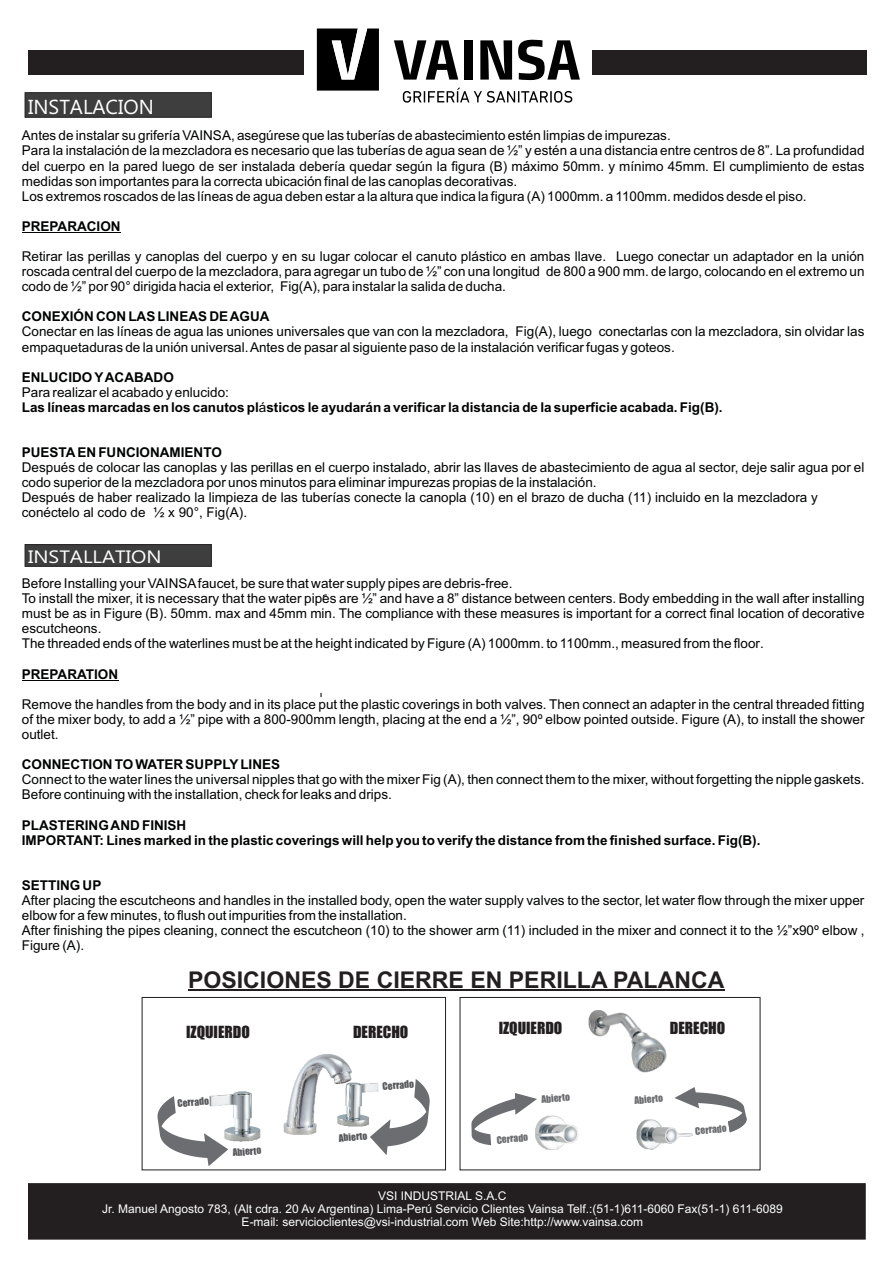
<style>
.page{position:relative;width:893px;height:1263px;background:#fff}
.page>*{position:absolute;margin:0;border:0;box-sizing:border-box;transform-origin:0 0}
.t1{font:700 23.1px "Arial";color:#231f20}
.t2{font:20.25px "Ebrima";color:#fff}
.t3{font:17.85px "Ebrima";color:#fff;scale:1.13 1}
.t4{font:15.45px "Impact";color:#231f20}
.t5{font:13.5px/15.1px "Arial";color:#010202}
.t6{font:700 13.5px/15.1px "Arial";color:#010202}
.t7{font:12px/13.4px "Arial";color:#fff;text-align:center}
.t8{font:9.45px "Impact";color:#57585a}
.t9{font:9.45px "Impact";color:#6c6d70}
.s1{font-weight:400}
</style>
<div class="page">
<svg style="left:25px;top:544px;width:187px;height:23px;background:#3c3c3d"></svg>
<hr style="left:22px;top:680px;width:96px;height:1px;background:#010202">
<div style="left:25px;top:92px;width:187px;height:26px;background:#3e3e3f"></div>
<hr style="left:22px;top:232px;width:99px;height:1px;background:#010202">
<div style="left:460px;top:997px;width:300px;height:173px;border:1px solid #231f20"></div>
<div style="left:142px;top:997px;width:304px;height:173px;border:1px solid #231f20"></div>
<img style="left:210px;top:1055px;width:160px;height:86px">
<svg style="left:692px;top:1087px;width:55px;height:45px"></svg>
<svg style="left:471px;top:1093px;width:64px;height:52px"></svg>
<svg style="left:370px;top:1079px;width:60px;height:76px"></svg>
<svg style="left:157px;top:1096px;width:71px;height:70px"></svg>
<img style="left:535px;top:1011px;width:157px;height:138px">
<hr style="left:188px;top:990px;width:536px;height:1px;background:#231f20">
<div style="left:28px;top:50px;width:839px;height:25px;background:#231f20"></div>
<div style="left:304px;top:14px;width:287px;height:73px;background:#fff"></div>
<svg style="left:317px;top:29px;width:62px;height:62px"></svg>
<svg style="left:394px;top:40px;width:64px;height:40px"></svg>
<div style="left:464px;top:40px;width:8px;height:40px;background:#000"></div>
<svg style="left:518px;top:40px;width:62px;height:40px"></svg>
<svg style="left:480px;top:40px;width:32px;height:40px"></svg>
<svg style="left:403px;top:88px;width:169px;height:15px"></svg>
<div style="left:28px;top:1183px;width:837px;height:56px;background:#231f20"></div>
<h2 class="t2" style="left:28px;top:99px;width:127px">INSTALACION</h2>
<p class="t5" style="left:22px;top:129px;width:844px">Antes de instalar su grifería VAINSA, asegúrese que las tuberías de abastecimiento estén limpias de impurezas.<br>Para la instalación de la mezcladora es necesario que las tuberías de agua sean de ½” y estén a una distancia entre centros de 8”. La profundidad del cuerpo en la pared luego de ser instalada debería quedar según la figura (B) máximo 50mm. y mínimo 45mm. El cumplimiento de estas medidas son importantes para la correcta ubicación final de las canoplas decorativas.<br>Los extremos roscados de las líneas de agua deben estar a la altura que indica la figura (A) 1000mm. a 1100mm. medidos desde el piso.</p>
<p class="t6" style="left:22px;top:220px;width:100px">PREPARACION</p>
<p class="t5" style="left:22px;top:250px;width:844px;text-align:justify">Retirar las perillas y canoplas del cuerpo y en su lugar colocar el canuto plástico en ambas llave. Luego conectar un adaptador en la unión roscada central del cuerpo de la mezcladora, para agregar un tubo de ½” con una longitud de 800 a 900 mm. de largo, colocando en el extremo un codo de ½” por 90° dirigida hacia el exterior, Fig(A), para instalar la salida de ducha.</p>
<p class="t6" style="left:22px;top:310px;width:249px">CONEXIÓN CON LAS LINEAS DE AGUA</p>
<p class="t5" style="left:22px;top:325px;width:844px">Conectar en las líneas de agua las uniones universales que van con la mezcladora, Fig(A), luego conectarlas con la mezcladora, sin olvidar las empaquetaduras de la unión universal. Antes de pasar al siguiente paso de la instalación verificar fugas y goteos.</p>
<p class="t6" style="left:22px;top:371px;width:154px">ENLUCIDO YACABADO</p>
<p class="t6" style="left:22px;top:386px;width:702px"><span class="s1">Para realizar el acabado y enlucido:<br></span>Las líneas marcadas en los canutos pl<span class="s1">á</span>sticos le ayudarán a verificar la distancia de la superficie acabada. Fig(B).</p>
<p class="t6" style="left:22px;top:446px;width:202px">PUESTAEN FUNCIONAMIENTO</p>
<p class="t5" style="left:22px;top:461px;width:844px">Después de colocar las canoplas y las perillas en el cuerpo instalado, abrir las llaves de abastecimiento de agua al sector, deje salir agua por el codo superior de la mezcladora por unos minutos para eliminar impurezas propias de la instalación.<br>Después de haber realizado la limpieza de las tuberías conecte la canopla (10) en el brazo de ducha (11) incluido en la mezcladora y conéctelo al codo de ½ x 90°, Fig(A).</p>
<h3 class="t3" style="left:28px;top:550px;width:120px">INSTALLATION</h3>
<p class="t5" style="left:22px;top:577px;width:844px">Before Installing your VAINSAfaucet, be sure that water supply pipes are debris-free.<br>To install the mixer, it is necessary that the water pipes are ½” and have a 8” distance between centers. Body embedding in the wall after installing must be as in Figure (B). 50mm. max and 45mm min. The compliance with these measures is important for a correct final location of decorative escutcheons.<br>The threaded ends of the waterlines must be at the height indicated by Figure (A) 1000mm. to 1100mm., measured from the floor.</p>
<p class="t6" style="left:22px;top:668px;width:98px">PREPARATION</p>
<p class="t5" style="left:22px;top:698px;width:844px;text-align:justify">Remove the handles from the body and in its place put the plastic coverings in both valves. Then connect an adapter in the central threaded fitting of the mixer body, to add a ½” pipe with a 800-900mm length, placing at the end a ½”, 90º elbow pointed outside. Figure (A), to install the shower outlet.</p>
<p class="t6" style="left:22px;top:758px;width:260px">CONNECTION TO WATER SUPPLYLINES</p>
<p class="t5" style="left:22px;top:773px;width:844px">Connect to the water lines the universal nipples that go with the mixer Fig (A), then connect them to the mixer, without forgetting the nipple gaskets.<br>Before continuing with the installation, check for leaks and drips.</p>
<p class="t6" style="left:22px;top:818px;width:740px">PLASTERING AND FINISH<br>IMPORTANT: Lines marked in the plastic coverings will help you to verify the distance from the finished surface. Fig(B).</p>
<p class="t6" style="left:22px;top:879px;width:81px">SETTING UP</p>
<p class="t5" style="left:22px;top:894px;width:844px">After placing the escutcheons and handles in the installed body, open the water supply valves to the sector, let water flow through the mixer upper elbow for a few minutes, to flush out impurities from the installation.<br>After finishing the pipes cleaning, connect the escutcheon (10) to the shower arm (11) included in the mixer and connect it to the ½”x90º elbow , Figure (A).</p>
<h1 class="t1" style="left:188px;top:971px;width:538px">POSICIONES DE CIERRE EN PERILLA PALANCA</h1>
<p class="t4" style="left:186px;top:1026px;width:65px">IZQUIERDO</p>
<p class="t4" style="left:353px;top:1026px;width:57px">DERECHO</p>
<p class="t8" style="left:177px;top:1100px;width:33px;rotate:-5deg">Cerrado</p>
<p class="t8" style="left:232px;top:1149px;width:30px;rotate:-5deg">Abierto</p>
<p class="t8" style="left:382px;top:1083px;width:33px;rotate:-5deg">Cerrado</p>
<p class="t8" style="left:338px;top:1134px;width:30px;rotate:-5deg">Abierto</p>
<p class="t4" style="left:499px;top:1022px;width:65px">IZQUIERDO</p>
<p class="t4" style="left:670px;top:1022px;width:57px">DERECHO</p>
<p class="t9" style="left:496px;top:1136px;width:33px;rotate:-5deg">Cerrado</p>
<p class="t9" style="left:541px;top:1096px;width:30px;rotate:-5deg">Abierto</p>
<p class="t9" style="left:634px;top:1097px;width:30px;rotate:-5deg">Abierto</p>
<p class="t9" style="left:695px;top:1127px;width:33px;rotate:-5deg">Cerrado</p>
<p class="t7" style="left:102px;top:1190px;width:682px">VSI INDUSTRIAL S.A.C<br>Jr. Manuel Angosto 783, (Alt cdra. 20 Av Argentina) Lima-Perú Servicio Clientes Vainsa Telf.:(51-1)611-6060 Fax(51-1) 611-6089<br>E-mail: servicioclientes@vsi-industrial.com Web Site:http://www.vainsa.com</p>
</div>
